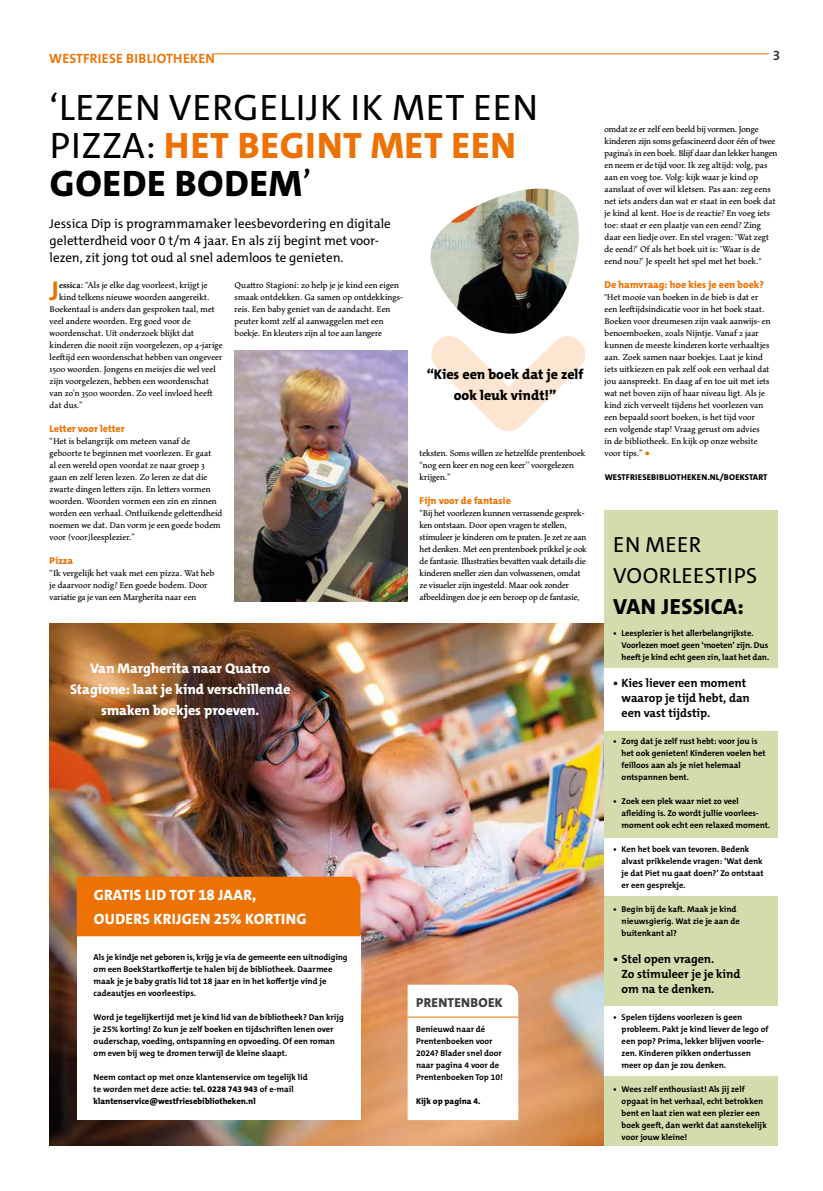
<style>
.page{position:relative;width:823px;height:1191px;background:#fff}
.page>*{position:absolute;margin:0;border:0;box-sizing:border-box;transform-origin:0 0}
.t1{font:37px/38px "The Mix C5";letter-spacing:.02em;color:#000}
.t2{font:700 27.3px "The Mix C5";color:#ee7203}
.t3{font:22px/31px "The Mix C5";letter-spacing:.02em;color:#000}
.t4{font:800 22px "The Mix C5";letter-spacing:.02em;color:#000}
.t5{font:800 15px/24px "The Mix C5";letter-spacing:.02em;color:#fff}
.t6{font:800 14px/21px "The Mix C5";color:#fff;text-align:center}
.t7{font:800 14px/21px "The Mix C5";color:#000;text-align:center}
.t8{font:700 13.5px "The Mix C5";letter-spacing:.02em;color:#ee7203}
.t9{font:700 13.5px "The Mix C5";color:#3c3c3b}
.t10{font:13px/17px "The Mix C5";color:#000}
.t11{font:800 13px "The Mix C5";letter-spacing:.02em;color:#3c3c3b}
.t12{font:700 12px/15px "The Mix C5";color:#000}
.t13{font:800 10px "The Mix C5";color:#ee7203}
.t14{font:9.5px/12px "Maiola Bk";color:#000}
.t15{font:9.5px/12px "Maiola Bk";letter-spacing:-.02em;color:#000}
.t16{font:700 8.5px/12px "The Mix C5";color:#000}
.t17{font:800 8.5px "The Mix C5";letter-spacing:.02em;color:#000}
.t18{font:800 8.5px "The Mix C5";color:#000}
.s1{font-weight:800;color:#ee7203}
.s2{font-weight:800}
.s3{color:#ee7203}
.s4{font-family:"Maiola";font-weight:700}
</style>
<div class="page">
<hr style="left:212px;top:53px;width:556px;height:1px;background:#ee7203">
<img style="left:50px;top:624px;width:554px;height:521px">
<div style="left:77px;top:935px;width:283px;height:185px;background:#fff"></div>
<svg style="left:431px;top:336px;width:154px;height:95px"></svg>
<img style="left:234px;top:351px;width:173px;height:250px">
<img style="left:430px;top:189px;width:149px;height:145px">
<div style="left:77px;top:876px;width:283px;height:60px;background:#ee7203"></div>
<div style="left:604px;top:510px;width:173px;height:635px;background:#d3dcac"></div>
<svg style="left:407px;top:984px;width:111px;height:136px"></svg>
<hr style="left:407px;top:1016px;width:111px;height:1px;background:#ee7203">
<div style="left:604px;top:668px;width:173px;height:63px;background:#fff"></div>
<div style="left:604px;top:838px;width:173px;height:57px;background:#fff"></div>
<div style="left:604px;top:1006px;width:173px;height:69px;background:#fff"></div>
<h3 class="t8" style="left:49px;top:50px;width:167px">WESTFRIESE BIBLIOTHEKEN</h3>
<h3 class="t9" style="left:772px;top:46px;width:9px">3</h3>
<h1 class="t1" style="left:50px;top:89px;width:490px">‘LEZEN VERGELIJK IK MET EEN<br>PIZZA: <span class="s1">HET BEGINT MET EEN<br></span><span class="s2">GOEDE BODEM</span>’</h1>
<p class="t14" style="left:604px;top:123px;width:174px">omdat ze er zelf een beeld bij vormen. Jonge kinderen zijn soms gefascineerd door één of twee pagina’s in een boek. Blijf daar dan lekker hangen en neem er de tijd voor. Ik zeg altijd: volg, pas aan en voeg toe. Volg: kijk waar je kind op aanslaat of over wil kletsen. Pas aan: zeg eens net iets anders dan wat er staat in een boek dat je kind al kent. Hoe is de reactie? En voeg iets toe: staat er een plaatje van een eend? Zing daar een liedje over. En stel vragen: ‘Wat zegt de eend?’ Of als het boek uit is: ‘Waar is de eend nou?’ Je speelt het spel met het boek."</p>
<p class="t13" style="left:604px;top:278px;width:161px">De hamvraag: hoe kies je een boek?</p>
<p class="t14" style="left:604px;top:291px;width:168px">"Het mooie van boeken in de bieb is dat er een leeftijdsindicatie voor in het boek staat.<br>Boeken voor dreumesen zijn vaak aanwijs- en benoemboeken, zoals Nijntje. Vanaf 2 jaar kunnen de meeste kinderen korte verhaaltjes aan. Zoek samen naar boekjes. Laat je kind iets uitkiezen en pak zelf ook een verhaal dat jou aanspreekt. En daag af en toe uit met iets wat net boven zijn of haar niveau ligt. Als je kind zich verveelt tijdens het voorlezen van een bepaald soort boeken, is het tijd voor<br>een volgende stap! Vraag gerust om advies<br>in de bibliotheek. En kijk op onze website voor tips.” <span class="s3">○</span></p>
<p class="t17" style="left:604px;top:472px;width:164px">WESTFRIESEBIBLIOTHEKEN.NL/BOEKSTART</p>
<h3 class="t10" style="left:50px;top:215px;width:342px">Jessica Dip is programmamaker leesbevordering en digitale geletterdheid voor 0 t/m 4 jaar. En als zij begint met voor&shy;lezen, zit jong tot oud al snel ademloos te genieten.</h3>
<h2 class="t2" style="left:50px;top:273px;width:11px">J</h2>
<p class="t14" style="left:59px;top:279px;width:150px"><span class="s4">essica:</span> “Als je elke dag voorleest, krijgt je</p>
<p class="t14" style="left:234px;top:279px;width:170px">Quattro Stagioni: zo help je je kind een eigen smaak ontdekken. Ga samen op ontdekkings&shy;reis. Een baby geniet van de aandacht. Een peuter komt zelf al aanwaggelen met een boekje. En kleuters zijn al toe aan langere</p>
<p class="t14" style="left:59px;top:291px;width:152px">kind telkens nieuwe woorden aangereikt.</p>
<p class="t14" style="left:50px;top:303px;width:167px">Boekentaal is anders dan gesproken taal, met</p>
<p class="t14" style="left:50px;top:315px;width:143px">veel andere woorden. Erg goed voor de</p>
<p class="t14" style="left:50px;top:327px;width:146px">woordenschat. Uit onderzoek blijkt dat</p>
<p class="t14" style="left:50px;top:339px;width:174px">kinderen die nooit zijn voorgelezen, op 4-jarige</p>
<p class="t14" style="left:50px;top:351px;width:174px">leeftijd een woordenschat hebben van ongeveer</p>
<p class="t14" style="left:50px;top:363px;width:168px">1500 woorden. Jongens en meisjes die wel veel</p>
<p class="t14" style="left:50px;top:375px;width:161px">zijn voorgelezen, hebben een woordenschat</p>
<p class="t14" style="left:50px;top:387px;width:164px">van zo’n 3500 woorden. Zo veel invloed heeft</p>
<p class="t14" style="left:50px;top:399px;width:35px">dat dus.”</p>
<p class="t13" style="left:50px;top:422px;width:76px">Letter voor letter</p>
<p class="t14" style="left:50px;top:435px;width:174px">“Het is belangrijk om meteen vanaf de geboorte te beginnen met voorlezen. Er gaat<br>al een wereld open voordat ze naar groep 3 gaan en zelf leren lezen. Zo leren ze dat die zwarte dingen letters zijn. En letters vormen woorden. Woorden vormen een zin en zinnen worden een verhaal. Ontluikende geletterdheid noemen we dat. Dan vorm je een goede bodem voor (voor)leesplezier.”</p>
<p class="t13" style="left:50px;top:554px;width:25px">Pizza</p>
<p class="t14" style="left:50px;top:567px;width:166px">“Ik vergelijk het vaak met een pizza. Wat heb je daarvoor nodig? Een goede bodem. Door variatie ga je van een Margherita naar een</p>
<h3 class="t7" style="left:426px;top:364px;width:158px">“Kies een boek dat je zelf ook leuk vindt!”</h3>
<p class="t14" style="left:419px;top:447px;width:167px">teksten. Soms willen ze hetzelfde prentenboek “nog een keer en nog een keer’’ voorgelezen krijgen.”</p>
<p class="t13" style="left:419px;top:494px;width:93px">Fijn voor de fantasie</p>
<p class="t15" style="left:419px;top:507px;width:169px">“Bij het voorlezen kunnen verrassende gesprek&shy;ken ontstaan. Door open vragen te stellen, stimuleer je kinderen om te praten. Je zet ze aan het denken. Met een prentenboek prikkel je ook de fantasie. Illustraties bevatten vaak details die kinderen sneller zien dan volwassenen, omdat ze visueler zijn ingesteld. Maar ook zonder afbeeldingen doe je een beroep op de fantasie,</p>
<h3 class="t3" style="left:613px;top:529px;width:145px">EN MEER<br>VOORLEESTIPS</h3>
<h3 class="t4" style="left:613px;top:592px;width:132px">VAN JESSICA:</h3>
<p class="t16" style="left:621px;top:627px;width:149px;text-indent:-8px">• Leesplezier is het allerbelangrijkste.<br>Voorlezen moet geen ‘moeten’ zijn. Dus heeft je kind echt geen zin, laat het dan.</p>
<p class="t12" style="left:621px;top:676px;width:130px;text-indent:-9px">• Kies liever een moment waarop je tijd hebt, dan een vast tijdstip.</p>
<p class="t16" style="left:621px;top:735px;width:145px;text-indent:-8px">• Zorg dat je zelf rust hebt: voor jou is het ook genieten! Kinderen voelen het feilloos aan als je niet helemaal ontspannen bent.</p>
<p class="t16" style="left:621px;top:795px;width:150px;text-indent:-8px">• Zoek een plek waar niet zo veel afleiding is. Zo wordt jullie voorlees&shy;moment ook echt een relaxed moment.</p>
<p class="t16" style="left:621px;top:843px;width:143px;text-indent:-8px">• Ken het boek van tevoren. Bedenk alvast prikkelende vragen: ‘Wat denk je dat Piet nu gaat doen?’ Zo ontstaat er een gesprekje.</p>
<p class="t16" style="left:621px;top:903px;width:120px;text-indent:-8px">• Begin bij de kaft. Maak je kind nieuwsgierig. Wat zie je aan de buitenkant al?</p>
<p class="t12" style="left:621px;top:952px;width:120px;text-indent:-9px">• Stel open vragen.<br>Zo stimuleer je je kind om na te denken.</p>
<p class="t16" style="left:621px;top:1011px;width:148px;text-indent:-8px">• Spelen tijdens voorlezen is geen probleem. Pakt je kind liever de lego of een pop? Prima, lekker blijven voorle&shy;zen. Kinderen pikken ondertussen meer op dan je zou denken.</p>
<p class="t16" style="left:621px;top:1083px;width:147px;text-indent:-8px">• Wees zelf enthousiast! Als jij zelf opgaat in het verhaal, echt betrokken bent en laat zien wat een plezier een boek geeft, dan werkt dat aanstekelijk voor jouw kleine!</p>
<h3 class="t6" style="left:70px;top:657px;width:222px">Van Margherita naar Quatro<br>Stagione: laat je kind verschillende smaken boekjes proeven.</h3>
<h3 class="t5" style="left:94px;top:883px;width:214px">GRATIS LID TOT 18 JAAR,<br>OUDERS KRIJGEN 25% KORTING</h3>
<p class="t16" style="left:94px;top:951px;width:255px">Als je kindje net geboren is, krijg je via de gemeente een uitnodiging om een BoekStartkoffertje te halen bij de bibliotheek. Daarmee maak je je baby gratis lid tot 18 jaar en in het koffertje vind je cadeautjes en voorleestips.</p>
<p class="t16" style="left:94px;top:1011px;width:251px">Word je tegelijkertijd met je kind lid van de bibliotheek? Dan krijg je 25% korting! Zo kun je zelf boeken en tijdschriften lenen over ouderschap, voeding, ontspanning en opvoeding. Of een roman om even bij weg te dromen terwijl de kleine slaapt.</p>
<p class="t16" style="left:94px;top:1071px;width:215px">Neem contact op met onze klantenservice om tegelijk lid te worden met deze actie: <span class="s2">tel. 0228 743 943</span> of e-mail <span class="s2">klantenservice@westfriesebibliotheken.nl</span></p>
<h3 class="t11" style="left:416px;top:994px;width:88px">PRENTENBOEK</h3>
<p class="t16" style="left:416px;top:1023px;width:88px">Benieuwd naar dé<br>Prentenboeken voor<br>2024? Blader snel door naar pagina 4 voor de<br>Prentenboeken Top 10!</p>
<p class="t18" style="left:416px;top:1096px;width:66px">Kijk op pagina 4.</p>
</div>
